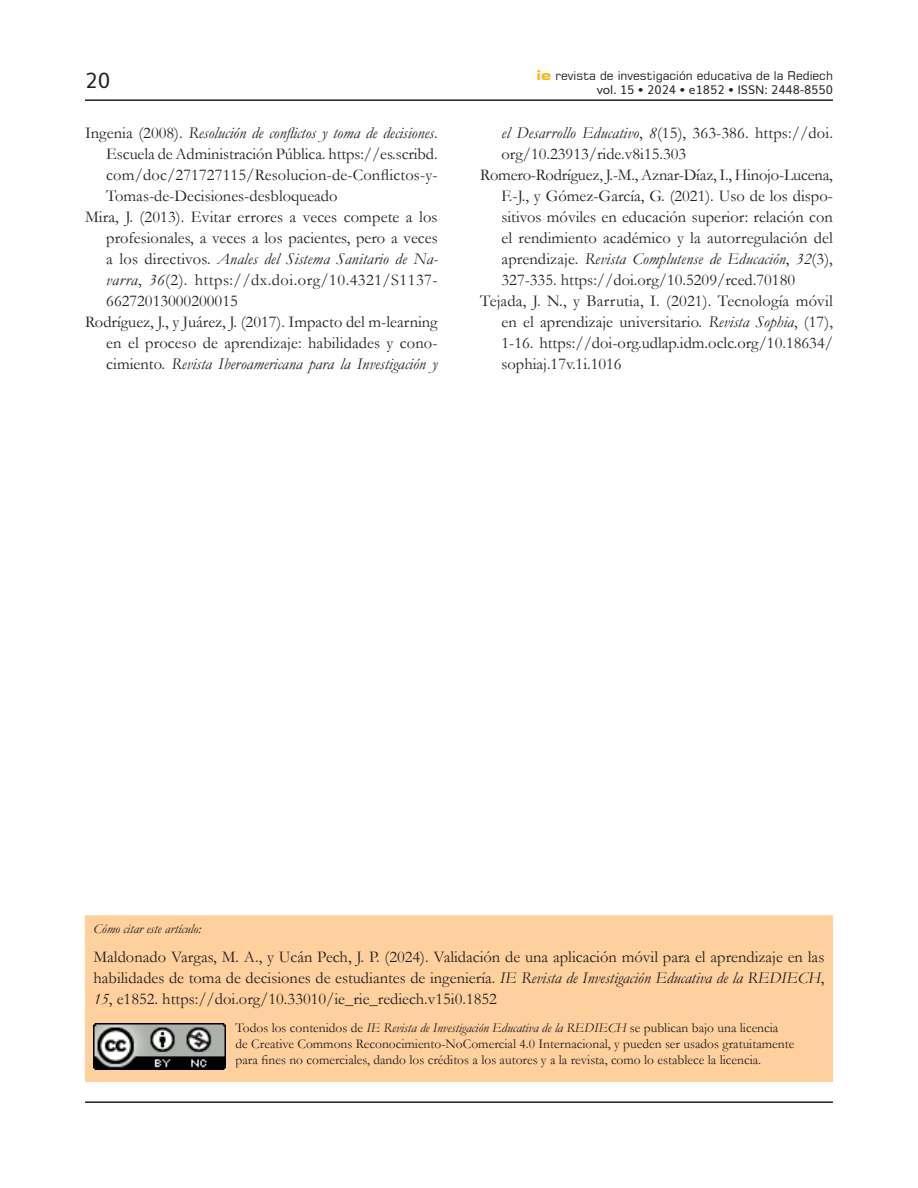
<style>
.page{position:relative;width:918px;height:1188px;background:#fff}
.page>*{position:absolute;margin:0;border:0;box-sizing:border-box;transform-origin:0 0}
.t1{font:21px "Muli";color:#231f20}
.Biblos{font:16.5px/21px "Garamond";color:#231f20;text-align:justify}
.Fechas-DOI{font:13.5px "Garamond";color:#231f20}
.Fechas-DOI-2{font:italic 13.5px "Garamond";color:#231f20}
.t2{font:12px "Square 721 BT";color:#231f20}
.t3{font:12px "Muli";color:#231f20}
.s1{font-style:italic}
.s2{font-weight:700;font-stretch:expanded;font-size:13.5px;color:#fcb814}
</style>
<div class="page">
<hr style="left:85px;top:99px;width:748px;height:2px;background:#231f20">
<hr style="left:85px;top:1101px;width:748px;height:2px;background:#231f20">
<div style="left:85px;top:915px;width:748px;height:167px;background:#fdd09e;border:1px solid #fdd09e"></div>
<img style="left:94px;top:1023px;width:132px;height:47px">
<p class="t1" style="left:85px;top:64px;width:27px">20</p>
<p class="Biblos" style="left:106px;top:122px;width:333px;text-indent:-21px">Ingenia (2008). <span class="s1">Resolución de conflictos y toma de decisiones</span>.<br>Escuela de Administración Pública. https://es.scribd. com/doc/271727115/Resolucion-de-Conflictos-y-Tomas-de-Decisiones-desbloqueado</p>
<p class="Biblos" style="left:106px;top:206px;width:333px;text-indent:-21px">Mira, J. (2013). Evitar errores a veces compete a los profesionales, a veces a los pacientes, pero a veces a los directivos. <span class="s1">Anales del Sistema Sanitario de Na&shy;varra</span>, <span class="s1">36</span>(2). https://dx.doi.org/10.4321/S1137- 66272013000200015</p>
<p class="Biblos" style="left:106px;top:311px;width:333px;text-indent:-21px">Rodríguez, J., y Juárez, J. (2017). Impacto del m-learning en el proceso de aprendizaje: habilidades y cono&shy;cimiento. <span class="s1">Revista Iberoamericana para la Investigación y</span></p>
<p class="t2" style="left:537px;top:68px;width:298px"><span class="s2">ie</span> revista de investigación educativa de la Rediech</p>
<p class="t3" style="left:597px;top:80px;width:238px">vol. 15 • 2024 • e1852 • ISSN: 2448-8550</p>
<p class="Biblos" style="left:502px;top:122px;width:333px"><span class="s1">el Desarrollo Educativo</span>, <span class="s1">8</span>(15), 363-386. https://doi. org/10.23913/ride.v8i15.303</p>
<p class="Biblos" style="left:502px;top:164px;width:333px;text-indent:-21px">Romero-Rodríguez, J.-M., Aznar-Díaz, I., Hinojo-Lucena, F.-J., y Gómez-García, G. (2021). Uso de los dispo&shy;sitivos móviles en educación superior: relación con el rendimiento académico y la autorregulación del aprendizaje. <span class="s1">Revista Complutense de Educación</span>, <span class="s1">32</span>(3), 327-335. https://doi.org/10.5209/rced.70180</p>
<p class="Biblos" style="left:502px;top:290px;width:333px;text-indent:-21px">Tejada, J. N., y Barrutia, I. (2021). Tecnología móvil en el aprendizaje universitario. <span class="s1">Revista Sophia</span>, (17), 1-16. https://doi-org.udlap.idm.oclc.org/10.18634/ sophiaj.17v.1i.1016</p>
<p class="Fechas-DOI-2" style="left:94px;top:919px;width:109px">Cómo citar este artículo:</p>
<p class="Biblos" style="left:94px;top:946px;width:732px">Maldonado Vargas, M. A., y Ucán Pech, J. P. (2024). Validación de una aplicación móvil para el aprendizaje en las habilidades de toma de decisiones de estudiantes de ingeniería. <span class="s1">IE Revista de Investigación Educativa de la REDIECH</span>, <span class="s1">15</span>, e1852. https://doi.org/10.33010/ie_rie_rediech.v15i0.1852</p>
<p class="Fechas-DOI" style="left:236px;top:1019px;width:544px">Todos los contenidos de <span class="s1">IE Revista de Investigación Educativa de la REDIECH</span> se publican bajo una licencia</p>
<p class="Fechas-DOI" style="left:236px;top:1035px;width:560px">de Creative Commons Reconocimiento-NoComercial 4.0 Internacional, y pueden ser usados gratuitamente</p>
<p class="Fechas-DOI" style="left:236px;top:1051px;width:527px">para fines no comerciales, dando los créditos a los autores y a la revista, como lo establece la licencia.</p>
</div>
